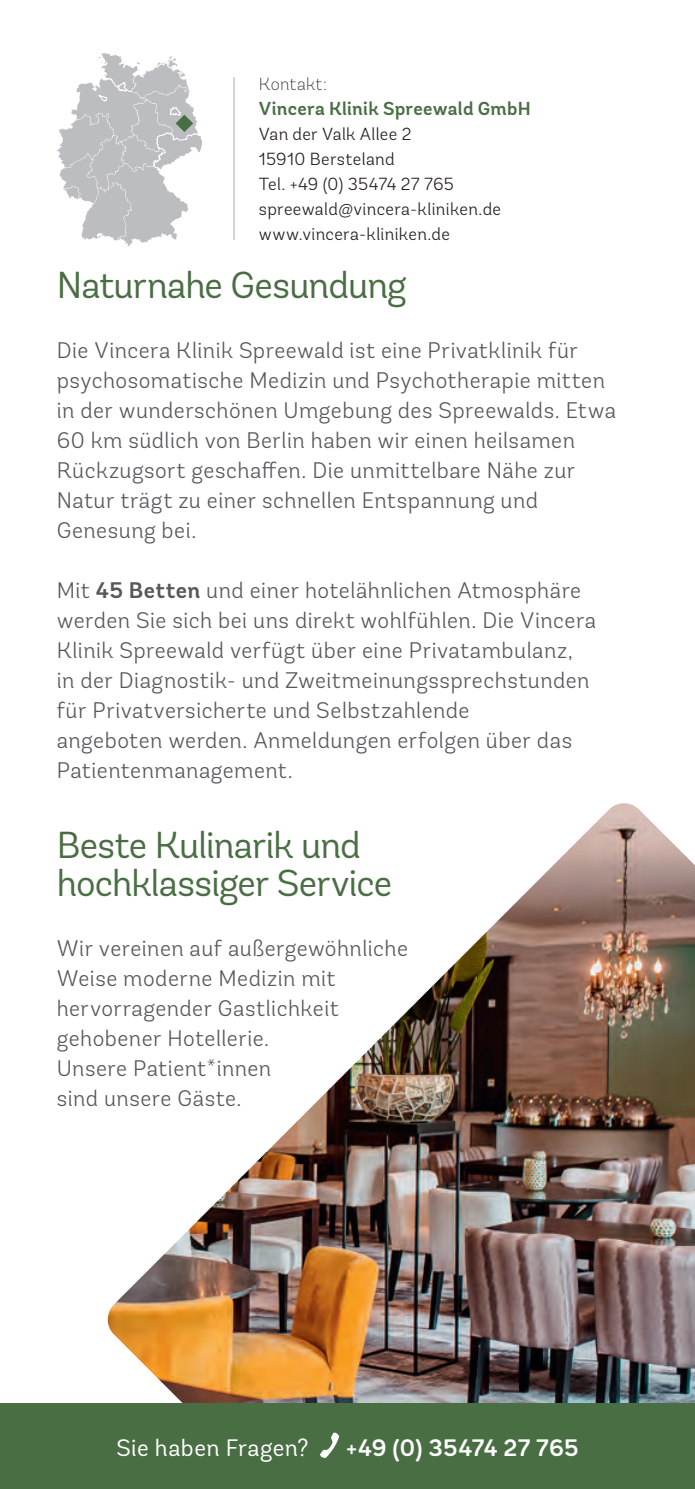
<style>
.page{position:relative;width:695px;height:1489px;background:#fff}
.page>*{position:absolute;margin:0;border:0;box-sizing:border-box;transform-origin:0 0}
.t1{font:37.5px/37.5px "Andes Rounded";letter-spacing:-.025em;color:#4a6e44}
.t2{font:600 23.75px "Andes Rounded";letter-spacing:.01em;color:#fff}
.t3{font:23.75px "Andes Rounded";letter-spacing:.015em;color:#fff}
.t4{font:300 22.5px/30px "Andes Rounded";letter-spacing:.02em;color:#57585a}
.t5{font:600 18.75px "Andes Rounded";letter-spacing:.015em;color:#4a6e44}
.t6{font:300 17.5px/25px "Andes Rounded";letter-spacing:.02em;color:#231f20}
.t7{font:200 17.5px "Andes Rounded";letter-spacing:.02em;color:#231f20}
.s1{font-weight:600}
</style>
<div class="page">
<img style="left:107px;top:803px;width:587px;height:600px">
<svg style="left:57px;top:49px;width:145px;height:197px"></svg>
<hr style="left:233px;top:77px;width:1px;height:163px;background:#bcbdc0">
<div style="left:0;top:1403px;width:694px;height:85px;background:#4a6e44"></div>
<svg style="left:320px;top:1432px;width:19px;height:25px"></svg>
<p class="t7" style="left:259px;top:74px;width:70px">Kontakt:</p>
<p class="t5" style="left:259px;top:97px;width:273px">Vincera Klinik Spreewald GmbH</p>
<p class="t6" style="left:259px;top:121px;width:244px">Van der Valk Allee 2<br>15910 Bersteland<br>Tel. +49 (0) 35474 27 765 spreewald@vincera-kliniken.de www.vincera-kliniken.de</p>
<h1 class="t1" style="left:57px;top:266px;width:351px">Naturnahe Gesundung</h1>
<p class="t4" style="left:57px;top:335px;width:561px">Die Vincera Klinik Spreewald ist eine Privatklinik für psychosomatische Medizin und Psychotherapie mitten in der wunderschönen Umgebung des Spreewalds. Etwa 60 km südlich von Berlin haben wir einen heilsamen Rückzugsort geschaffen. Die unmittelbare Nähe zur Natur trägt zu einer schnellen Entspannung und Genesung bei.</p>
<p class="t4" style="left:57px;top:575px;width:540px">Mit <span class="s1">45 Betten</span> und einer hotelähnlichen Atmosphäre werden Sie sich bei uns direkt wohlfühlen. Die Vincera Klinik Spreewald verfügt über eine Privatambulanz, in der Diagnostik- und Zweitmeinungssprechstunden für Privatversicherte und Selbstzahlende<br>angeboten werden. Anmeldungen erfolgen über das Patientenmanagement.</p>
<h1 class="t1" style="left:57px;top:826px;width:337px">Beste Kulinarik und hochklassiger Service</h1>
<p class="t4" style="left:57px;top:932px;width:353px">Wir vereinen auf außergewöhnliche<br>Weise moderne Medizin mit hervorragender Gastlichkeit gehobener Hotellerie.<br>Unsere Patient*innen<br>sind unsere Gäste.</p>
<p class="t3" style="left:116px;top:1432px;width:194px">Sie haben Fragen?</p>
<p class="t2" style="left:346px;top:1432px;width:234px">+49 (0) 35474 27 765</p>
</div>
